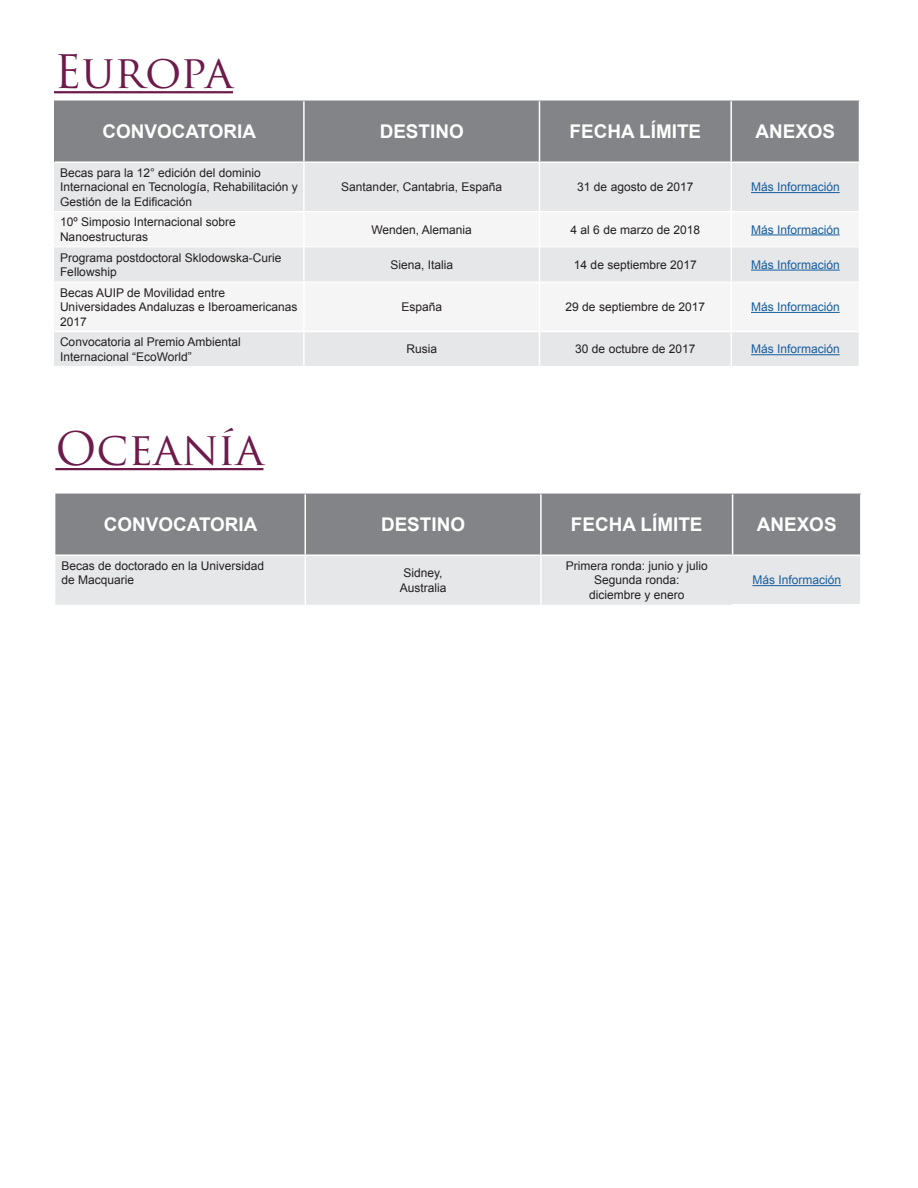
<style>
.page{position:relative;width:918px;height:1188px;background:#fff}
.page>*{position:absolute;margin:0;border:0;box-sizing:border-box;transform-origin:0 0}
.t1{font:45px "Trajan Pro";color:#6c1b4a}
.t2{font:700 18.9px "Arial";color:#fff}
.t3{font:12px/14.4px "Arial";color:#231f20}
.t4{font:12px "Arial";color:#175d9e}
</style>
<div class="page">
<div style="left:54px;top:101px;width:805px;height:61px;background:#828487"></div>
<div style="left:54px;top:162px;width:805px;height:204px;background:#e6e7e9"></div>
<svg style="left:54px;top:212px;width:805px;height:120px;fill:#f5f5f6"></svg>
<hr style="left:303px;top:101px;width:2px;height:60px;background:#fff">
<hr style="left:539px;top:101px;width:1px;height:60px;background:#fff">
<hr style="left:730px;top:101px;width:2px;height:60px;background:#fff">
<hr style="left:55px;top:161px;width:249px;height:2px;background:#fff">
<hr style="left:304px;top:161px;width:236px;height:2px;background:#fff">
<hr style="left:303px;top:163px;width:2px;height:48px;background:#fff">
<hr style="left:540px;top:161px;width:191px;height:2px;background:#fff">
<hr style="left:539px;top:163px;width:1px;height:48px;background:#fff">
<hr style="left:731px;top:161px;width:129px;height:2px;background:#fff">
<hr style="left:730px;top:163px;width:2px;height:48px;background:#fff">
<hr style="left:55px;top:211px;width:249px;height:1px;background:#fff">
<hr style="left:304px;top:211px;width:236px;height:1px;background:#fff">
<hr style="left:303px;top:212px;width:2px;height:35px;background:#fff">
<hr style="left:540px;top:211px;width:191px;height:1px;background:#fff">
<hr style="left:539px;top:212px;width:1px;height:35px;background:#fff">
<hr style="left:731px;top:211px;width:129px;height:1px;background:#fff">
<hr style="left:730px;top:212px;width:2px;height:35px;background:#fff">
<hr style="left:303px;top:247px;width:2px;height:35px;background:#fff">
<hr style="left:539px;top:247px;width:1px;height:35px;background:#fff">
<hr style="left:730px;top:247px;width:2px;height:35px;background:#fff">
<hr style="left:303px;top:282px;width:2px;height:49px;background:#fff">
<hr style="left:539px;top:282px;width:1px;height:49px;background:#fff">
<hr style="left:730px;top:282px;width:2px;height:49px;background:#fff">
<hr style="left:55px;top:331px;width:249px;height:1px;background:#fff">
<hr style="left:304px;top:331px;width:236px;height:1px;background:#fff">
<hr style="left:303px;top:332px;width:2px;height:34px;background:#fff">
<hr style="left:540px;top:331px;width:191px;height:1px;background:#fff">
<hr style="left:539px;top:332px;width:1px;height:34px;background:#fff">
<hr style="left:731px;top:331px;width:129px;height:1px;background:#fff">
<hr style="left:730px;top:332px;width:2px;height:34px;background:#fff">
<hr style="left:55px;top:247px;width:249px;height:1px;background:#fff">
<hr style="left:304px;top:247px;width:236px;height:1px;background:#fff">
<hr style="left:540px;top:247px;width:191px;height:1px;background:#fff">
<hr style="left:731px;top:247px;width:128px;height:1px;background:#fff">
<hr style="left:55px;top:282px;width:249px;height:1px;background:#fff">
<hr style="left:304px;top:282px;width:236px;height:1px;background:#fff">
<hr style="left:540px;top:282px;width:191px;height:1px;background:#fff">
<hr style="left:731px;top:282px;width:128px;height:1px;background:#fff">
<hr style="left:751px;top:192px;width:89px;height:1px;background:#175d9e">
<hr style="left:751px;top:234px;width:89px;height:1px;background:#175d9e">
<hr style="left:751px;top:270px;width:89px;height:1px;background:#175d9e">
<hr style="left:751px;top:312px;width:89px;height:1px;background:#175d9e">
<hr style="left:751px;top:354px;width:89px;height:1px;background:#175d9e">
<hr style="left:54px;top:91px;width:179px;height:2px;background:#6c1b4a">
<div style="left:55px;top:494px;width:805px;height:60px;background:#828487"></div>
<div style="left:55px;top:556px;width:805px;height:49px;background:#e6e7e9"></div>
<hr style="left:305px;top:494px;width:1px;height:60px;background:#fff">
<hr style="left:540px;top:494px;width:2px;height:60px;background:#fff">
<hr style="left:732px;top:494px;width:1px;height:60px;background:#fff">
<hr style="left:305px;top:556px;width:1px;height:49px;background:#fff">
<hr style="left:540px;top:556px;width:2px;height:49px;background:#fff">
<hr style="left:733px;top:604px;width:129px;height:2px;background:#fff">
<hr style="left:752px;top:585px;width:89px;height:1px;background:#175d9e">
<hr style="left:55px;top:468px;width:208px;height:2px;background:#6c1b4a">
<p class="t1" style="left:54px;top:43px;width:181px">Europa</p>
<p class="t2" style="left:102px;top:119px;width:155px">CONVOCATORIA</p>
<p class="t2" style="left:380px;top:119px;width:86px">DESTINO</p>
<p class="t2" style="left:570px;top:119px;width:133px">FECHA LÍMITE</p>
<p class="t2" style="left:755px;top:119px;width:81px">ANEXOS</p>
<p class="t3" style="left:60px;top:166px;width:239px">Becas para la 12° edición del dominio<br>Internacional en Tecnología, Rehabilitación y<br>Gestión de la Edificación</p>
<p class="t3" style="left:341px;top:180px;width:162px">Santander, Cantabria, España</p>
<p class="t3" style="left:577px;top:180px;width:118px">31 de agosto de 2017</p>
<p class="t4" style="left:751px;top:179px;width:90px">Más Información</p>
<p class="t3" style="left:60px;top:215px;width:177px">10º Simposio Internacional sobre<br>Nanoestructuras</p>
<p class="t3" style="left:371px;top:222px;width:102px">Wenden, Alemania</p>
<p class="t3" style="left:571px;top:222px;width:131px">4 al 6 de marzo de 2018</p>
<p class="t4" style="left:751px;top:222px;width:90px">Más Información</p>
<p class="t3" style="left:60px;top:250px;width:223px">Programa postdoctoral Sklodowska-Curie<br>Fellowship</p>
<p class="t3" style="left:390px;top:258px;width:64px">Siena, Italia</p>
<p class="t3" style="left:574px;top:258px;width:124px">14 de septiembre 2017</p>
<p class="t4" style="left:751px;top:257px;width:90px">Más Información</p>
<p class="t3" style="left:60px;top:285px;width:239px">Becas AUIP de Movilidad entre<br>Universidades Andaluzas e Iberoamericanas<br>2017</p>
<p class="t3" style="left:401px;top:300px;width:42px">España</p>
<p class="t3" style="left:566px;top:300px;width:141px">29 de septiembre de 2017</p>
<p class="t4" style="left:751px;top:299px;width:90px">Más Información</p>
<p class="t3" style="left:60px;top:335px;width:182px">Convocatoria al Premio Ambiental<br>Internacional “EcoWorld”</p>
<p class="t3" style="left:406px;top:342px;width:32px">Rusia</p>
<p class="t3" style="left:575px;top:342px;width:122px">30 de octubre de 2017</p>
<p class="t4" style="left:751px;top:341px;width:90px">Más Información</p>
<p class="t1" style="left:55px;top:420px;width:210px">Oceanía</p>
<p class="t2" style="left:104px;top:512px;width:155px">CONVOCATORIA</p>
<p class="t2" style="left:381px;top:512px;width:86px">DESTINO</p>
<p class="t2" style="left:571px;top:512px;width:133px">FECHA LÍMITE</p>
<p class="t2" style="left:757px;top:512px;width:81px">ANEXOS</p>
<p class="t3" style="left:61px;top:559px;width:204px">Becas de doctorado en la Universidad</p>
<p class="t3" style="left:61px;top:573px;width:74px">de Macquarie</p>
<p class="t3" style="left:566px;top:559px;width:144px">Primera ronda: junio y julio</p>
<p class="t3" style="left:594px;top:573px;width:87px">Segunda ronda:</p>
<p class="t3" style="left:589px;top:587px;width:97px">diciembre y enero</p>
<p class="t3" style="left:404px;top:566px;width:41px">Sidney,</p>
<p class="t3" style="left:400px;top:580px;width:48px">Australia</p>
<p class="t4" style="left:752px;top:572px;width:90px">Más Información</p>
</div>
